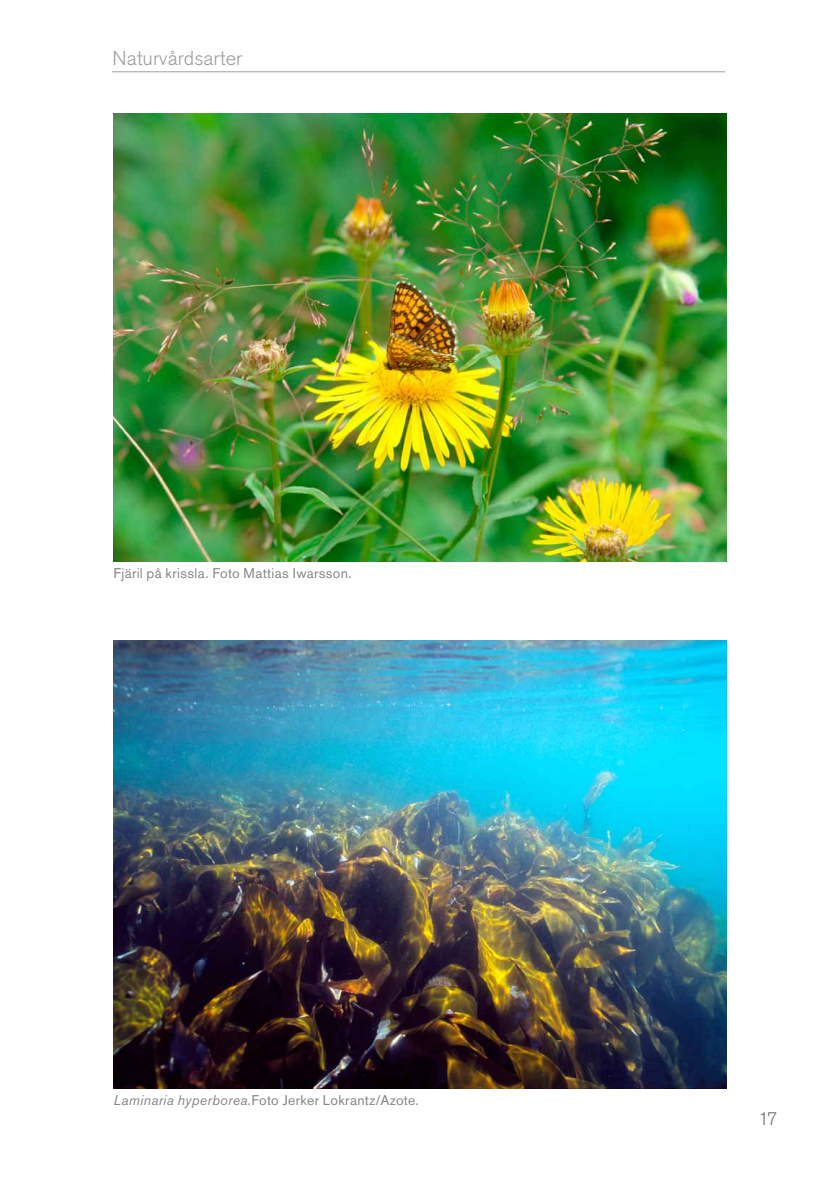
<style>
.page{position:relative;width:840px;height:1191px;background:#fff}
.page>*{position:absolute;margin:0;border:0;box-sizing:border-box;transform-origin:0 0}
.t1{font:300 20px "Akzidenz Grotesk Std";color:#9d9d9c}
.t2{font:300 18px "Akzidenz Grotesk Std";color:#706f6f}
.t3{font:14px "Akzidenz Grotesk Std";letter-spacing:.02em;color:#878787}
.s1{font-style:italic}
</style>
<div class="page">
<hr style="left:112px;top:71px;width:612px;height:1px;background:#9d9d9c">
<img style="left:113px;top:641px;width:613px;height:448px">
<img style="left:113px;top:113px;width:613px;height:448px">
<h1 class="t1" style="left:112px;top:47px;width:131px">Naturvårdsarter</h1>
<p class="t3" style="left:113px;top:564px;width:239px">Fjäril på krissla. Foto Mattias Iwarsson.</p>
<p class="t3" style="left:113px;top:1091px;width:307px"><span class="s1">Laminaria hyperborea</span>.Foto Jerker Lokrantz/Azote.</p>
<p class="t2" style="left:758px;top:1108px;width:20px">17</p>
</div>
